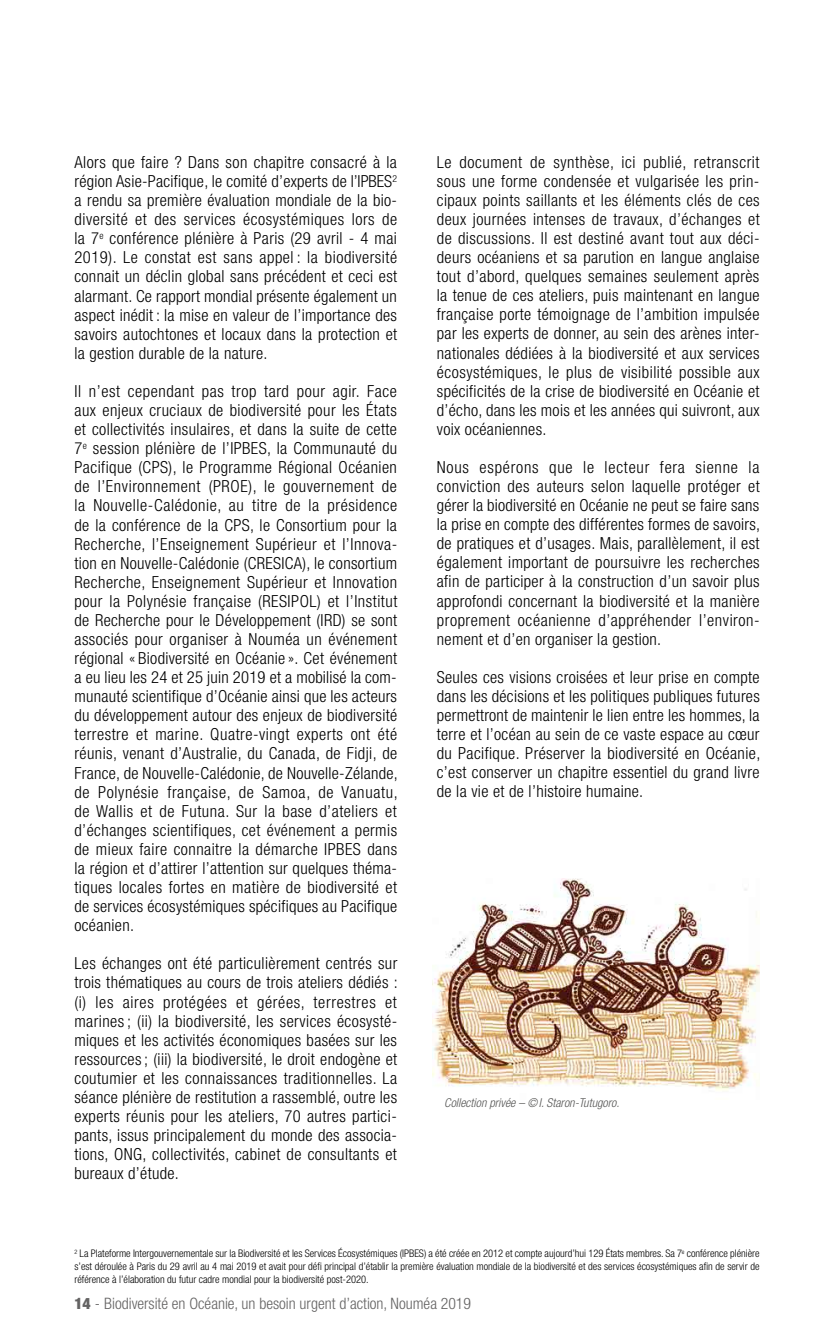
<style>
.page{position:relative;width:834px;height:1340px;background:#fff}
.page>*{position:absolute;margin:0;border:0;box-sizing:border-box;transform-origin:0 0}
.t1{font:300 condensed 16.62px/19.1px "Helvetica Neue LT Std";letter-spacing:.02em;color:#000;text-align:justify}
.t2{font:300 condensed 15.75px "Helvetica Neue LT Std";color:#646363}
.t3{font:italic 300 condensed 12.25px "Helvetica Neue LT Std";color:#575756}
.t4{font:300 condensed 10.5px/12.6px "Helvetica Neue LT Std";color:#000;text-align:justify}
.s1{font-weight:900}
</style>
<div class="page">
<img style="left:433px;top:878px;width:326px;height:213px">
<p class="t1" style="left:74px;top:152px;width:324px">Alors que faire ? Dans son chapitre consacré à la région Asie-Pacifique, le comité d’experts de l’IPBES<sup>2 </sup>a rendu sa première évaluation mondiale de la bio‑ diversité et des services écosystémiques lors de la 7<sup>e</sup> conférence plénière à Paris (29 avril - 4 mai 2019). Le constat est sans appel : la biodiversité connait un déclin global sans précédent et ceci est alarmant. Ce rapport mondial présente également un aspect inédit : la mise en valeur de l’importance des savoirs autochtones et locaux dans la protection et la gestion durable de la nature.</p>
<p class="t1" style="left:74px;top:381px;width:325px">Il n’est cependant pas trop tard pour agir. Face aux enjeux cruciaux de biodiversité pour les États et collectivités insulaires, et dans la suite de cette 7<sup>e</sup> session plénière de l’IPBES, la Communauté du Pacifique (CPS), le Programme Régional Océanien de l’Environnement (PROE), le gouvernement de la Nouvelle-Calédonie, au titre de la présidence de la conférence de la CPS, le Consortium pour la Recherche, l’Enseignement Supérieur et l’Innova‑ tion en Nouvelle-Calédonie (CRESICA), le consortium Recherche, Enseignement Supérieur et Innovation pour la Polynésie française (RESIPOL) et l’Institut de Recherche pour le Développement (IRD) se sont associés pour organiser à Nouméa un événement régional « Biodiversité en Océanie ». Cet événement a eu lieu les 24 et 25 juin 2019 et a mobilisé la com‑ munauté scientifique d’Océanie ainsi que les acteurs du développement autour des enjeux de biodiversité terrestre et marine. Quatre-vingt experts ont été réunis, venant d’Australie, du Canada, de Fidji, de France, de Nouvelle-Calédonie, de Nouvelle-Zélande, de Polynésie française, de Samoa, de Vanuatu, de Wallis et de Futuna. Sur la base d’ateliers et d’échanges scientifiques, cet événement a permis de mieux faire connaitre la démarche IPBES dans la région et d’attirer l’attention sur quelques théma‑ tiques locales fortes en matière de biodiversité et de services écosystémiques spécifiques au Pacifique océanien.</p>
<p class="t1" style="left:74px;top:953px;width:325px">Les échanges ont été particulièrement centrés sur trois thématiques au cours de trois ateliers dédiés : (i) les aires protégées et gérées, terrestres et marines; (ii) la biodiversité, les services écosysté‑ miques et les activités économiques basées sur les ressources; (iii) la biodiversité, le droit endogène et coutumier et les connaissances traditionnelles. La séance plénière de restitution a rassemblé, outre les experts réunis pour les ateliers, 70 autres partici‑ pants, issus principalement du monde des associa‑ tions, ONG, collectivités, cabinet de consultants et bureaux d’étude.</p>
<p class="t1" style="left:437px;top:152px;width:324px">Le document de synthèse, ici publié, retranscrit sous une forme condensée et vulgarisée les prin‑ cipaux points saillants et les éléments clés de ces deux journées intenses de travaux, d’échanges et de discussions. Il est destiné avant tout aux déci‑ deurs océaniens et sa parution en langue anglaise tout d’abord, quelques semaines seulement après la tenue de ces ateliers, puis maintenant en langue française porte témoignage de l’ambition impulsée par les experts de donner, au sein des arènes inter‑ nationales dédiées à la biodiversité et aux services écosystémiques, le plus de visibilité possible aux spécificités de la crise de biodiversité en Océanie et d’écho, dans les mois et les années qui suivront, aux voix océaniennes.</p>
<p class="t1" style="left:437px;top:457px;width:325px;text-align:left">Nous espérons que le lecteur fera sienne la conviction des auteurs selon laquelle protéger et gérer la biodiversité en Océanie ne peut se faire sans la prise en compte des différentes formes de savoirs, de pratiques et d’usages. Mais, parallèlement, il est également important de poursuivre les recherches afin de participer à la construction d’un savoir plus approfondi concernant la biodiversité et la manière proprement océanienne d’appréhender l’environ&shy;nement et d’en organiser la gestion.</p>
<p class="t1" style="left:437px;top:667px;width:325px">Seules ces visions croisées et leur prise en compte dans les décisions et les politiques publiques futures permettront de maintenir le lien entre les hommes, la terre et l’océan au sein de ce vaste espace au cœur du Pacifique. Préserver la biodiversité en Océanie, c’est conserver un chapitre essentiel du grand livre de la vie et de l’histoire humaine.</p>
<p class="t3" style="left:444px;top:1095px;width:176px">Collection privée – ©I. Staron-Tutugoro.</p>
<p class="t4" style="left:74px;top:1247px;width:686px"><sup>2</sup> La Plateforme Intergouvernementale sur la Biodiversité et les Services Écosystémiques (IPBES) a été créée en 2012 et compte aujourd’hui 129 États membres. Sa 7<sup>e</sup> conférence plénière s’est déroulée à Paris du 29 avril au 4 mai 2019 et avait pour défi principal d’établir la première évaluation mondiale de la biodiversité et des services écosystémiques afin de servir de référence à l’élaboration du futur cadre mondial pour la biodiversité post-2020.</p>
<p class="t2" style="left:74px;top:1294px;width:398px"><span class="s1">14</span> - Biodiversité en Océanie, un besoin urgent d’action, Nouméa 2019</p>
</div>
